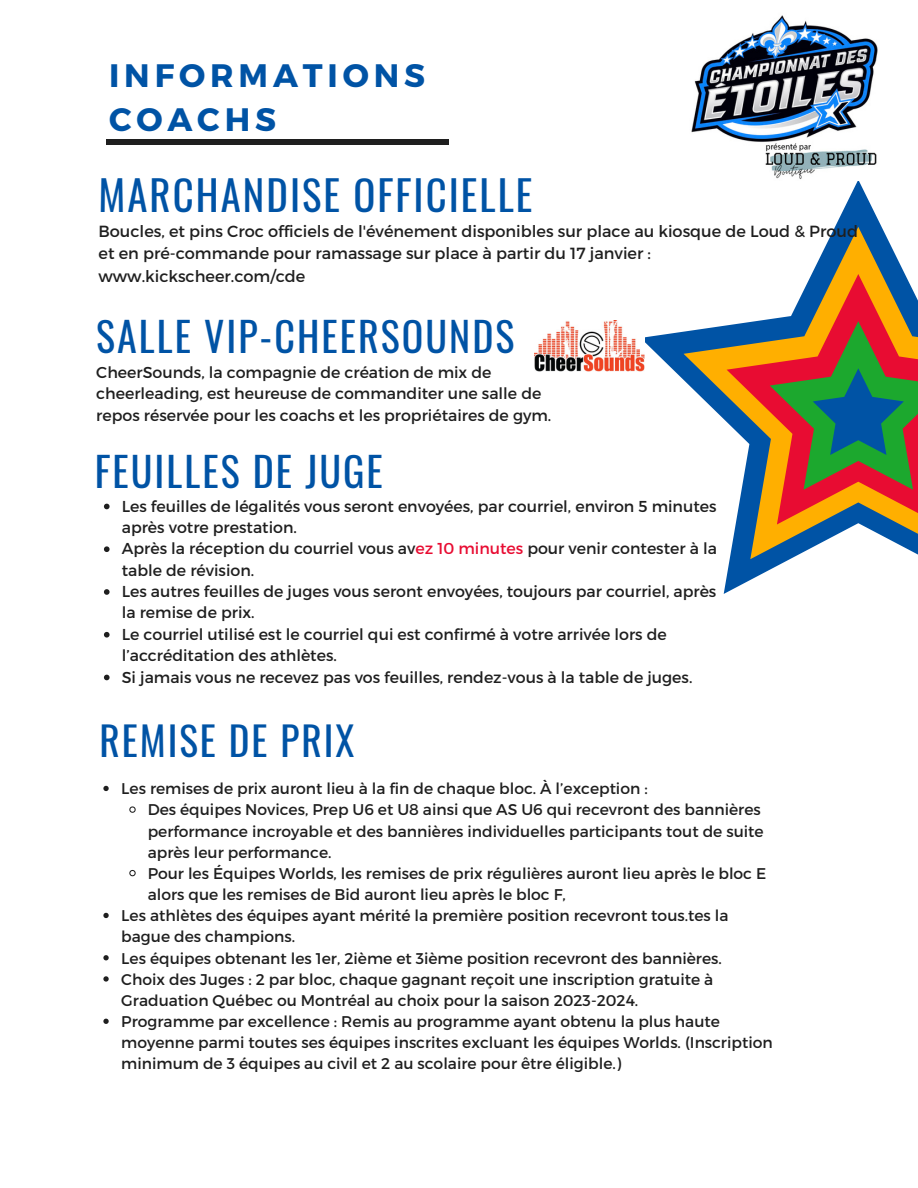
<style>
.page{position:relative;width:918px;height:1188px;background:#fff}
.page>*{position:absolute;margin:0;border:0;box-sizing:border-box;transform-origin:0 0}
.t1{font:40.8px "Oswald";letter-spacing:.05em;color:#0053a5}
.t2{font:40.05px "Oswald";letter-spacing:.05em;color:#0053a5}
.t3{font:39.3px "Oswald";letter-spacing:.05em;color:#0053a5}
.t4{font:700 32.55px/44.4px "Montserrat";letter-spacing:.15em;color:#0053a5}
.t5{font:16.2px/22.5px "Montserrat";color:#1f1f1f}
.t6{font:15.75px/21.3px "Montserrat";color:#1f1f1f}
.t7{font:15.45px/21.1px "Montserrat";color:#1f1f1f}
.s1{color:#e80c32}
</style>
<div class="page">
<div style="left:106px;top:139px;width:343px;height:6px;background:#1f1f1f"></div>
<svg style="left:103px;top:786px;width:6px;height:5px"></svg>
<svg style="left:129px;top:806px;width:7px;height:7px"></svg>
<svg style="left:129px;top:870px;width:7px;height:7px"></svg>
<svg style="left:103px;top:913px;width:6px;height:5px"></svg>
<svg style="left:103px;top:955px;width:6px;height:5px"></svg>
<svg style="left:103px;top:976px;width:6px;height:6px"></svg>
<svg style="left:103px;top:1019px;width:6px;height:5px"></svg>
<svg style="left:641px;top:181px;width:241px;height:413px"></svg>
<svg style="left:684px;top:227px;width:234px;height:332px"></svg>
<svg style="left:727px;top:274px;width:191px;height:250px"></svg>
<svg style="left:770px;top:321px;width:148px;height:169px;background:#7b683c"></svg>
<img style="left:691px;top:15px;width:187px;height:164px">
<svg style="left:104px;top:504px;width:6px;height:5px"></svg>
<svg style="left:104px;top:546px;width:6px;height:6px"></svg>
<svg style="left:104px;top:589px;width:6px;height:6px"></svg>
<svg style="left:104px;top:632px;width:6px;height:6px"></svg>
<svg style="left:104px;top:675px;width:6px;height:5px"></svg>
<img style="left:535px;top:321px;width:110px;height:50px">
<p class="t4" style="left:109px;top:51px;width:318px">INFORMATIONS<br>COACHS</p>
<p class="t1" style="left:99px;top:164px;width:436px">MARCHANDISE OFFICIELLE</p>
<p class="t5" style="left:99px;top:219px;width:761px">Boucles, et pins Croc officiels de l'événement disponibles sur place au kiosque de Loud &amp; Proud et en pré-commande pour ramassage sur place à partir du 17 janvier :</p>
<p class="t5" style="left:99px;top:264px;width:208px">www.kickscheer.com/cde</p>
<p class="t2" style="left:96px;top:305px;width:420px">SALLE VIP-CHEERSOUNDS</p>
<p class="t6" style="left:96px;top:360px;width:457px">CheerSounds, la compagnie de création de mix de cheerleading, est heureuse de commanditer une salle de repos réservée pour les coachs et les propriétaires de gym.</p>
<p class="t2" style="left:95px;top:440px;width:289px">FEUILLES DE JUGE</p>
<p class="t6" style="left:122px;top:494px;width:596px">Les feuilles de légalités vous seront envoyées, par courriel, environ 5 minutes après votre prestation.</p>
<p class="t6" style="left:122px;top:537px;width:597px">Après la réception du courriel vous av<span class="s1">ez 10 minutes</span> pour venir contester à la table de révision.</p>
<p class="t6" style="left:122px;top:580px;width:596px">Les autres feuilles de juges vous seront envoyées, toujours par courriel, après la remise de prix.</p>
<p class="t6" style="left:122px;top:623px;width:546px">Le courriel utilisé est le courriel qui est confirmé à votre arrivée lors de l’accréditation des athlètes.</p>
<p class="t6" style="left:122px;top:665px;width:572px">Si jamais vous ne recevez pas vos feuilles, rendez-vous à la table de juges.</p>
<p class="t3" style="left:99px;top:710px;width:257px">REMISE DE PRIX</p>
<p class="t7" style="left:121px;top:777px;width:528px">Les remises de prix auront lieu à la fin de chaque bloc. À l’exception :</p>
<p class="t7" style="left:148px;top:799px;width:618px">Des équipes Novices, Prep U6 et U8 ainsi que AS U6 qui recevront des bannières performance incroyable et des bannières individuelles participants tout de suite après leur performance.</p>
<p class="t7" style="left:148px;top:862px;width:620px">Pour les Équipes Worlds, les remises de prix régulières auront lieu après le bloc E alors que les remises de Bid auront lieu après le bloc F,</p>
<p class="t7" style="left:121px;top:904px;width:609px">Les athlètes des équipes ayant mérité la première position recevront tous.tes la bague des champions.</p>
<p class="t7" style="left:121px;top:947px;width:602px">Les équipes obtenant les 1er, 2ième et 3ième position recevront des bannières.</p>
<p class="t7" style="left:121px;top:968px;width:594px">Choix des Juges : 2 par bloc, chaque gagnant reçoit une inscription gratuite à<br>Graduation Québec ou Montréal au choix pour la saison 2023-2024.</p>
<p class="t7" style="left:121px;top:1010px;width:653px">Programme par excellence : Remis au programme ayant obtenu la plus haute moyenne parmi toutes ses équipes inscrites excluant les équipes Worlds. (Inscription minimum de 3 équipes au civil et 2 au scolaire pour être éligible.)</p>
</div>
